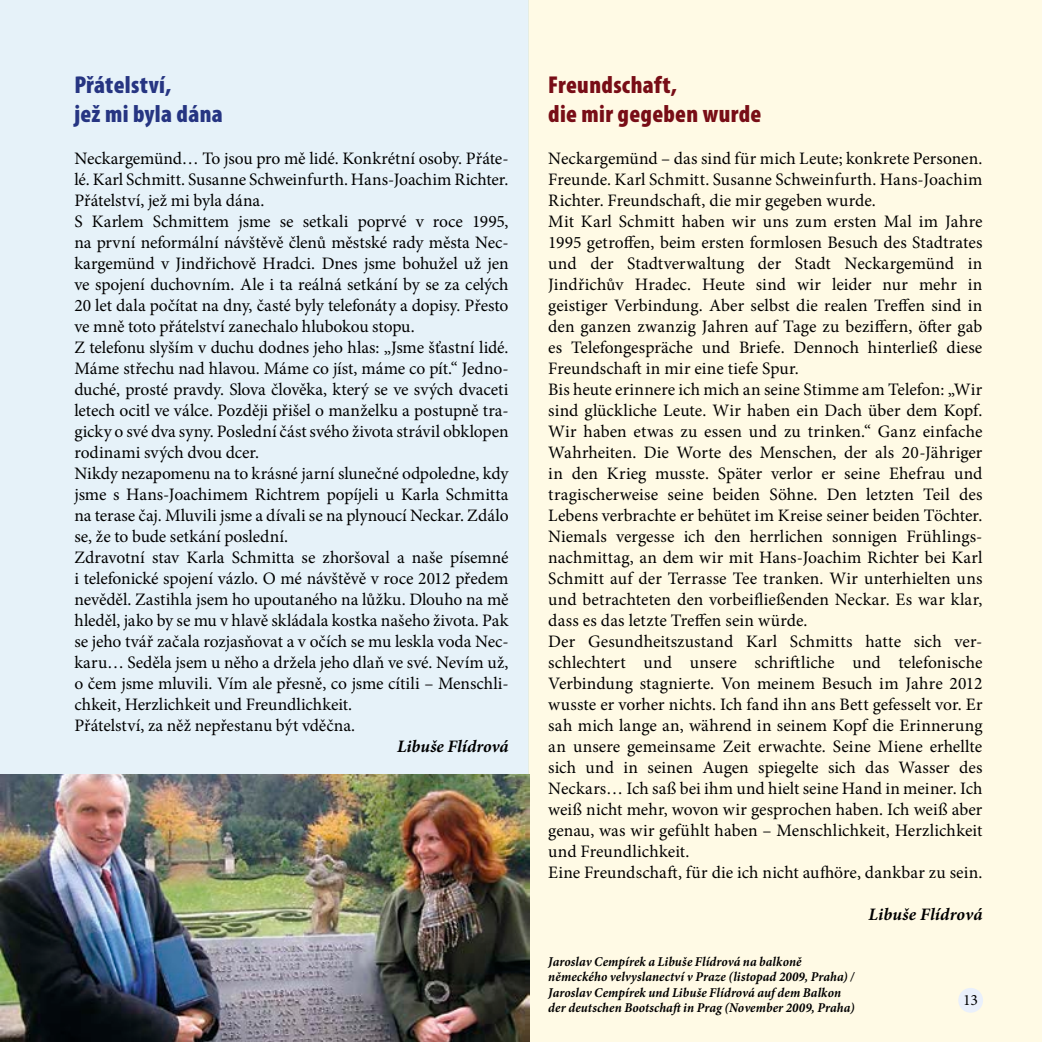
<style>
.page{position:relative;width:1042px;height:1042px;background:#fff}
.page>*{position:absolute;margin:0;border:0;box-sizing:border-box;transform-origin:0 0}
.t1{font:900 condensed 24.5px/29.4px "Myriad Pro";letter-spacing:.015em;color:#780d16}
.t2{font:900 condensed 24.5px/29.4px "Myriad Pro";letter-spacing:.015em;color:#263582}
.t3{font:17.5px/21px "Minion Pro";color:#000}
.t4{font:italic 700 17.5px "Minion Pro";letter-spacing:.005em;color:#000}
.t5{font:15.75px "Minion Pro";color:#000}
.t6{font:italic 700 13.47px/15.2px "Minion Pro";letter-spacing:.01em;color:#000;scale:.95 1}
</style>
<div class="page">
<div style="left:528px;top:0;width:514px;height:1042px;background:#fffae5"></div>
<div style="left:0;top:0;width:528px;height:1042px;background:#e6f2f9"></div>
<div style="left:958px;top:988px;width:25px;height:24px;background:#eaf0fb;border-radius:50%"></div>
<img style="left:1px;top:774px;width:528px;height:268px">
<h1 class="t2" style="left:74px;top:69px;width:150px">Přátelství,<br>jež mi byla dána</h1>
<h1 class="t1" style="left:548px;top:69px;width:215px">Freundschaft,<br>die mir gegeben wurde</h1>
<p class="t3" style="left:74px;top:148px;width:436px">Neckargemünd… To jsou pro mě lidé. Konkrétní osoby. Přáte&shy;lé. Karl Schmitt. Susanne Schweinfurth. Hans-Joachim Richter.<br>Přátelství, jež mi byla dána.<br>S Karlem Schmittem jsme se setkali poprvé v roce 1995, na první neformální návštěvě členů městské rady města Nec&shy;kargemünd v Jindřichově Hradci. Dnes jsme bohužel už jen ve spojení duchovním. Ale i ta reálná setkání by se za celých 20 let dala počítat na dny, časté byly telefonáty a dopisy. Přesto ve mně toto přátelství zanechalo hlubokou stopu.<br>Z telefonu slyším v duchu dodnes jeho hlas: „Jsme šťastní lidé.<br>Máme střechu nad hlavou. Máme co jíst, máme co pít.“ Jedno&shy;duché, prosté pravdy. Slova člověka, který se ve svých dvaceti letech ocitl ve válce. Později přišel o manželku a postupně tra&shy;gicky o své dva syny. Poslední část svého života strávil obklopen rodinami svých dvou dcer.<br>Nikdy nezapomenu na to krásné jarní slunečné odpoledne, kdy jsme s Hans-Joachimem Richtrem popíjeli u Karla Schmitta na terase čaj. Mluvili jsme a dívali se na plynoucí Neckar. Zdálo se, že to bude setkání poslední.<br>Zdravotní stav Karla Schmitta se zhoršoval a naše písemné i telefonické spojení vázlo. O mé návštěvě v roce 2012 předem nevěděl. Zastihla jsem ho upoutaného na lůžku. Dlouho na mě hleděl, jako by se mu v hlavě skládala kostka našeho života. Pak se jeho tvář začala rozjasňovat a v očích se mu leskla voda Nec&shy;karu… Seděla jsem u něho a držela jeho dlaň ve své. Nevím už, o čem jsme mluvili. Vím ale přesně, co jsme cítili – Menschli&shy;chkeit, Herzlichkeit und Freundlichkeit.<br>Přátelství, za něž nepřestanu být vděčna.</p>
<p class="t4" style="left:397px;top:734px;width:113px">Libuše Flídrová</p>
<p class="t3" style="left:548px;top:148px;width:436px">Neckargemünd – das sind für mich Leute; konkrete Personen.<br>Freunde. Karl Schmitt. Susanne Schweinfurth. Hans-Joachim Richter. Freundschaft, die mir gegeben wurde.<br>Mit Karl Schmitt haben wir uns zum ersten Mal im Jahre 1995 getroffen, beim ersten formlosen Besuch des Stadtrates und der Stadtverwaltung der Stadt Neckargemünd in Jindřichův Hradec. Heute sind wir leider nur mehr in geistiger Verbindung. Aber selbst die realen Treffen sind in den ganzen zwanzig Jahren auf Tage zu beziffern, öfter gab es Telefongespräche und Briefe. Dennoch hinterließ diese Freundschaft in mir eine tiefe Spur.<br>Bis heute erinnere ich mich an seine Stimme am Telefon: „Wir sind glückliche Leute. Wir haben ein Dach über dem Kopf.<br>Wir haben etwas zu essen und zu trinken.“ Ganz einfache Wahrheiten. Die Worte des Menschen, der als 20-Jähriger in den Krieg musste. Später verlor er seine Ehefrau und tragischerweise seine beiden Söhne. Den letzten Teil des Lebens verbrachte er behütet im Kreise seiner beiden Töchter.<br>Niemals vergesse ich den herrlichen sonnigen Frühlings&shy;nachmittag, an dem wir mit Hans-Joachim Richter bei Karl Schmitt auf der Terrasse Tee tranken. Wir unterhielten uns und betrachteten den vorbeifließenden Neckar. Es war klar, dass es das letzte Treffen sein würde.<br>Der Gesundheitszustand Karl Schmitts hatte sich ver&shy;schlechtert und unsere schriftliche und telefonische Verbindung stagnierte. Von meinem Besuch im Jahre 2012 wusste er vorher nichts. Ich fand ihn ans Bett gefesselt vor. Er sah mich lange an, während in seinem Kopf die Erinnerung an unsere gemeinsame Zeit erwachte. Seine Miene erhellte sich und in seinen Augen spiegelte sich das Wasser des Neckars… Ich saß bei ihm und hielt seine Hand in meiner. Ich weiß nicht mehr, wovon wir gesprochen haben. Ich weiß aber genau, was wir gefühlt haben – Menschlichkeit, Herzlichkeit und Freundlichkeit.<br>Eine Freundschaft, für die ich nicht aufhöre, dankbar zu sein.</p>
<p class="t4" style="left:868px;top:902px;width:115px">Libuše Flídrová</p>
<p class="t6" style="left:548px;top:954px;width:324px">Jaroslav Cempírek a Libuše Flídrová na balkoně německého velvyslanectví v Praze (listopad 2009, Praha) / Jaroslav Cempírek und Libuše Flídrová auf dem Balkon der deutschen Bootschaft in Prag (November 2009, Praha)</p>
<p class="t5" style="left:963px;top:989px;width:16px">13</p>
</div>
